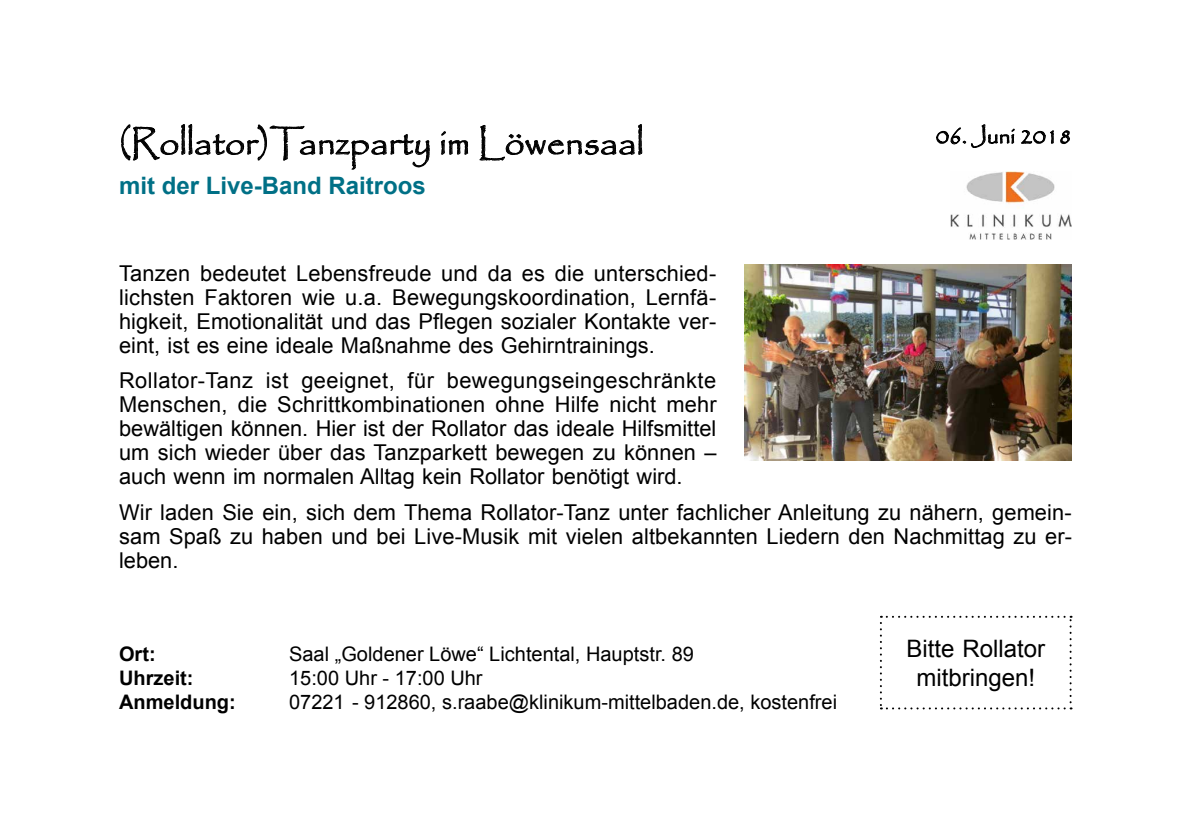
<style>
.page{position:relative;width:1191px;height:840px;background:#fff}
.page>*{position:absolute;margin:0;border:0;box-sizing:border-box;transform-origin:0 0}
.t1{font:36px "Papyrus";color:#000}
.t2{font:24px/28.8px "Arial";color:#000;text-align:center}
.t3{font:700 24px "Arial";color:#007086}
.t4{font:22.6px "Papyrus";color:#000}
.t5{font:21.8px/24px "Arial";color:#000;text-align:justify}
.t6{font:20px "Arial";color:#000}
.t7{font:700 20px "Arial";color:#000}
</style>
<div class="page">
<img style="left:950px;top:172px;width:121px;height:67px">
<svg style="left:121px;top:124px;width:309px;height:46px"></svg>
<svg style="left:441px;top:131px;width:28px;height:24px"></svg>
<svg style="left:479px;top:124px;width:164px;height:37px"></svg>
<svg style="left:936px;top:124px;width:118px;height:24px"></svg>
<svg style="left:1060px;top:130px;width:10px;height:15px"></svg>
<svg style="left:880px;top:615px;width:191px;height:94px"></svg>
<img style="left:745px;top:265px;width:326px;height:195px">
<h1 class="t1" style="left:119px;top:121px;width:526px">(Rollator)Tanzparty im Löwensaal</h1>
<p class="t3" style="left:119px;top:170px;width:308px">mit der Live-Band Raitroos</p>
<p class="t4" style="left:936px;top:122px;width:137px">06. Juni 2018</p>
<p class="t5" style="left:119px;top:261px;width:599px">Tanzen bedeutet Lebensfreude und da es die unterschied&shy;lichsten Faktoren wie u.a. Bewegungskoordination, Lernfä&shy;higkeit, Emotionalität und das Pflegen sozialer Kontakte ver&shy;eint, ist es eine ideale Maßnahme des Gehirntrainings.</p>
<p class="t5" style="left:119px;top:369px;width:599px">Rollator-Tanz ist geeignet, für bewegungseingeschränkte Menschen, die Schrittkombinationen ohne Hilfe nicht mehr bewältigen können. Hier ist der Rollator das ideale Hilfsmittel um sich wieder über das Tanzparkett bewegen zu können – auch wenn im normalen Alltag kein Rollator benötigt wird.</p>
<p class="t5" style="left:119px;top:500px;width:954px">Wir laden Sie ein, sich dem Thema Rollator-Tanz unter fachlicher Anleitung zu nähern, gemein&shy;sam Spaß zu haben und bei Live-Musik mit vielen altbekannten Liedern den Nachmittag zu er&shy;leben.</p>
<p class="t7" style="left:119px;top:640px;width:38px">Ort:</p>
<p class="t6" style="left:289px;top:641px;width:406px">Saal „Goldener Löwe“ Lichtental, Hauptstr. 89</p>
<p class="t7" style="left:119px;top:664px;width:76px">Uhrzeit:</p>
<p class="t6" style="left:289px;top:665px;width:195px">15:00 Uhr - 17:00 Uhr</p>
<p class="t7" style="left:119px;top:688px;width:118px">Anmeldung:</p>
<p class="t6" style="left:289px;top:689px;width:549px">07221 - 912860, s.raabe@klinikum-mittelbaden.de, kostenfrei</p>
<p class="t2" style="left:906px;top:634px;width:140px">Bitte Rollator mitbringen!</p>
</div>
